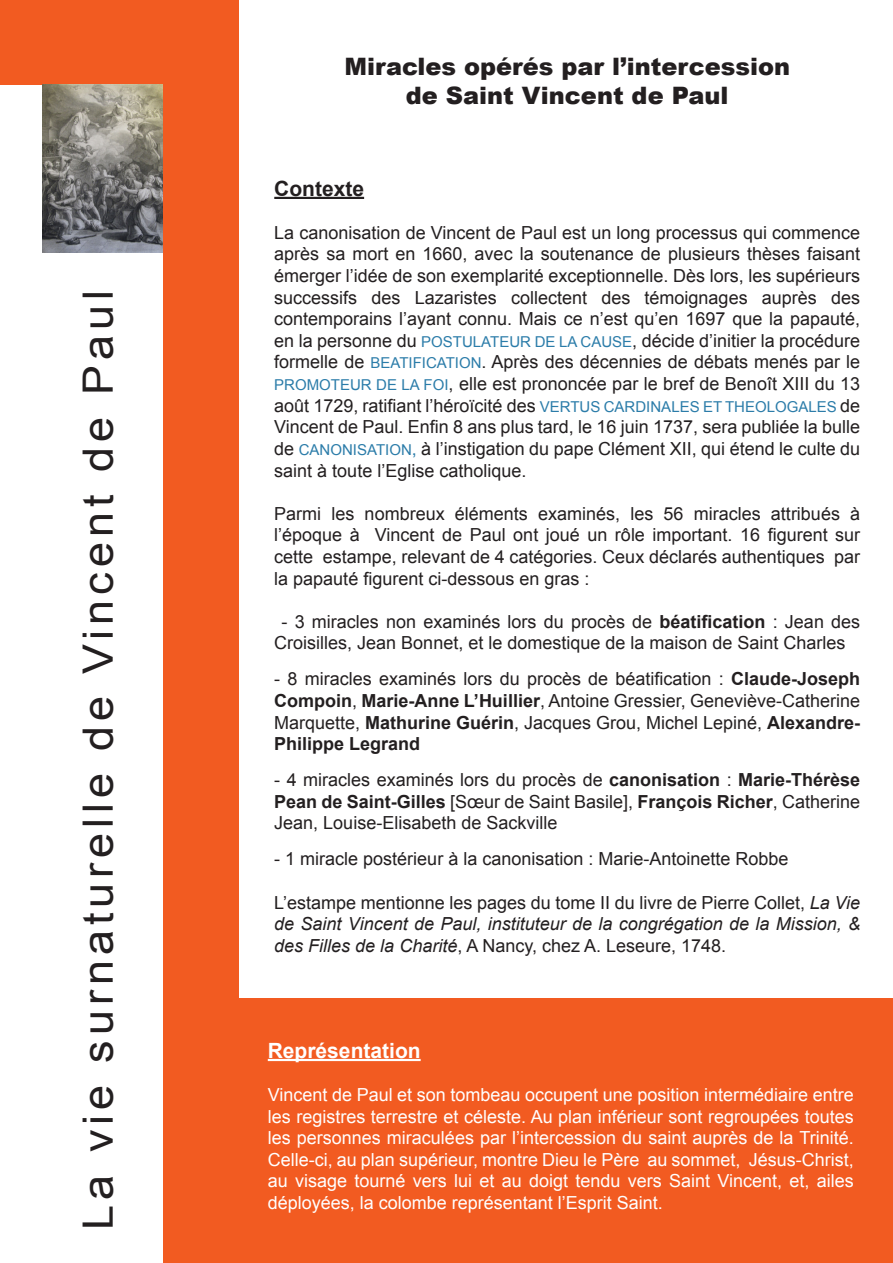
<style>
.page{position:relative;width:893px;height:1263px;background:#fff}
.page>*{position:absolute;margin:0;border:0;box-sizing:border-box;transform-origin:0 0}
.t1{font:41.85px "Arial";letter-spacing:.11em;color:#231f20;scale:1.08 1}
.t2{font:900 24px "Arial";color:#231f20}
.t3{font:700 21px "Arial";color:#fff}
.t4{font:700 21px "Arial";color:#231f20}
.t5{font:18px/21.6px "Arial";color:#231f20;text-align:justify}
.t6{font:18px/21.6px "Arial";color:#fff;text-align:justify}
.t7{font:italic 18px/21.6px "Arial";color:#231f20;text-align:justify}
.s1{font-size:15px;color:#2b7ca9}
.s2{color:#2b7ca9}
.s3{font-weight:700}
.s4{font-style:normal}
</style>
<div class="page">
<div style="left:191px;top:998px;width:702px;height:265px;background:#f25b21"></div>
<div style="left:163px;top:0;width:75px;height:1263px;background:#f25b21"></div>
<div style="left:0;top:0;width:191px;height:85px;background:#f25b21"></div>
<img style="left:43px;top:85px;width:120px;height:168px">
<hr style="left:274px;top:197px;width:90px;height:2px;background:#231f20">
<hr style="left:268px;top:1059px;width:153px;height:2px;background:#fff">
<p class="t1" style="left:71px;top:1230px;width:871px;rotate:-90deg">La vie surnaturelle de Vincent de Paul</p>
<p class="t2" style="left:344px;top:49px;width:447px">Miracles opérés par l’intercession</p>
<p class="t2" style="left:406px;top:78px;width:324px">de Saint Vincent de Paul</p>
<p class="t4" style="left:274px;top:174px;width:91px">Contexte</p>
<p class="t5" style="left:274px;top:222px;width:587px">La canonisation de Vincent de Paul est un long processus qui commence après sa mort en 1660, avec la soutenance de plusieurs thèses faisant émerger l’idée de son exemplarité exceptionnelle. Dès lors, les supérieurs successifs des Lazaristes collectent des témoignages auprès des contemporains l’ayant connu. Mais ce n’est qu’en 1697 que la papauté, en la personne du <span class="s1">POSTULATEUR DE LA CAUSE</span>, décide d’initier la procédure formelle de <span class="s1">BEATIFICATION</span>. Après des décennies de débats menés par le <span class="s1">PROMOTEUR DE LA FOI</span>, elle est prononcée par le bref de Benoît XIII du 13 août 1729, ratifiant l’héroïcité des <span class="s1">VERTUS CARDINALES ET THEOLOGALES</span> de Vincent de Paul. Enfin 8 ans plus tard, le 16 juin 1737, sera publiée la bulle de <span class="s1">CANONISATION</span><span class="s2">,</span> à l’instigation du pape Clément XII, qui étend le culte du saint à toute l’Eglise catholique.</p>
<p class="t5" style="left:274px;top:503px;width:587px">Parmi les nombreux éléments examinés, les 56 miracles attribués à l’époque à Vincent de Paul ont joué un rôle important. 16 figurent sur cette estampe, relevant de 4 catégories. Ceux déclarés authentiques par la papauté figurent ci-dessous en gras :</p>
<p class="t5" style="left:274px;top:611px;width:587px;text-indent:7px">- 3 miracles non examinés lors du procès de <span class="s3">béatification</span> : Jean des<br>Croisilles, Jean Bonnet, et le domestique de la maison de Saint Charles</p>
<p class="t5" style="left:274px;top:668px;width:587px">- 8 miracles examinés lors du procès de béatification : <span class="s3">Claude-Joseph Compoin</span>, <span class="s3">Marie-Anne L’Huillier</span>, Antoine Gressier, Geneviève-Catherine Marquette, <span class="s3">Mathurine Guérin</span>, Jacques Grou, Michel Lepiné, <span class="s3">Alexandre-Philippe Legrand</span></p>
<p class="t5" style="left:274px;top:769px;width:587px">- 4 miracles examinés lors du procès de <span class="s3">canonisation</span> : <span class="s3">Marie-Thérèse Pean de Saint-Gilles</span> [Sœur de Saint Basile], <span class="s3">François Richer</span>, Catherine Jean, Louise-Elisabeth de Sackville</p>
<p class="t5" style="left:274px;top:848px;width:516px">- 1 miracle postérieur à la canonisation : Marie-Antoinette Robbe</p>
<p class="t7" style="left:274px;top:892px;width:587px"><span class="s4">L’estampe mentionne les pages du tome II du livre de Pierre Collet,</span> La Vie de Saint Vincent de Paul, instituteur de la congrégation de la Mission, &amp; des Filles de la Charité<span class="s4">, A Nancy, chez A. Leseure, 1748.</span></p>
<p class="t3" style="left:268px;top:1036px;width:154px">Représentation</p>
<p class="t6" style="left:268px;top:1084px;width:587px">Vincent de Paul et son tombeau occupent une position intermédiaire entre les registres terrestre et céleste. Au plan inférieur sont regroupées toutes les personnes miraculées par l’intercession du saint auprès de la Trinité.<br>Celle-ci, au plan supérieur, montre Dieu le Père au sommet, Jésus-Christ, au visage tourné vers lui et au doigt tendu vers Saint Vincent, et, ailes déployées, la colombe représentant l’Esprit Saint.</p>
</div>
